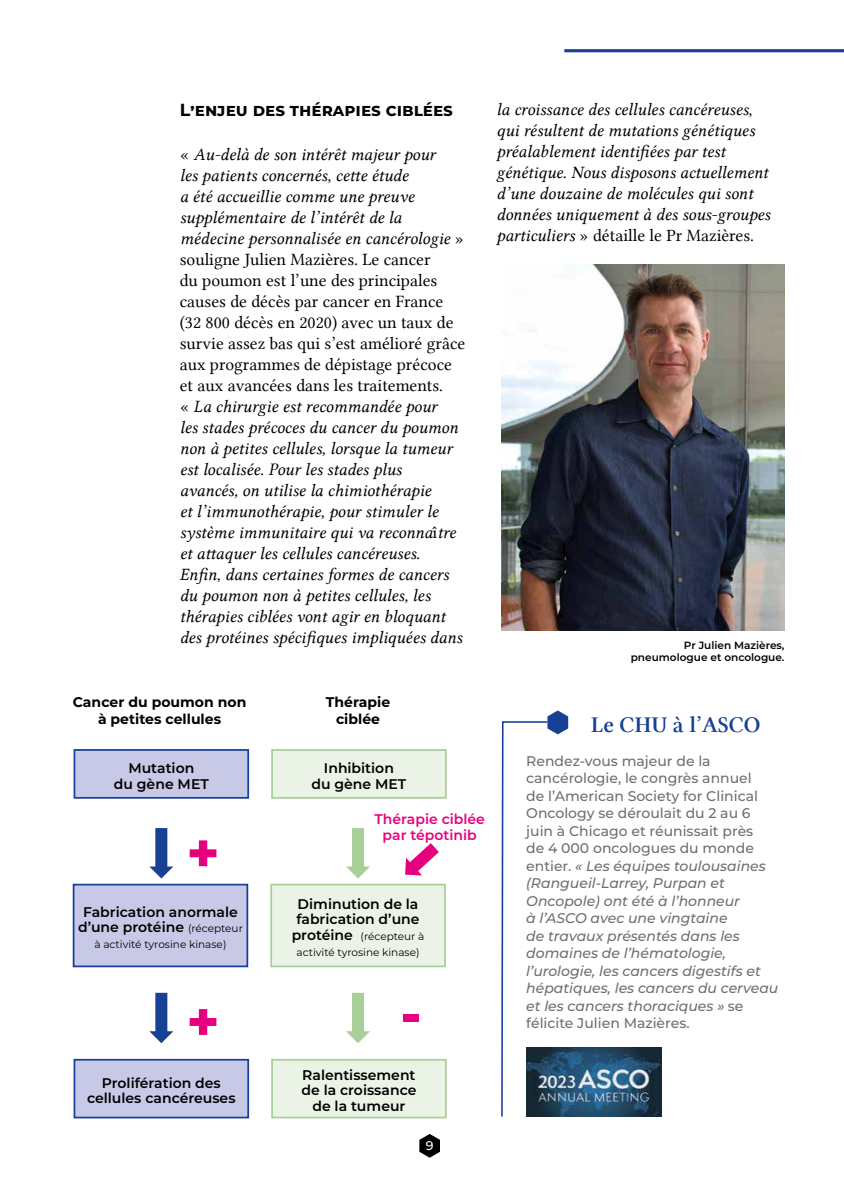
<style>
.page{position:relative;width:844px;height:1191px;background:#fff}
.page>*{position:absolute;margin:0;border:0;box-sizing:border-box;transform-origin:0 0}
.t1{font:22.75px "Lin Libertine Z";color:#164194}
.t2{font:17.5px/21px "Lin Libertine I";color:#000}
.t3{font:17.5px/21px "Lin Libertine";color:#000}
.t4{font:700 17.5px "Montserrat";color:#000}
.t5{font:italic 500 14px/17.5px "Montserrat";color:#706f6f}
.t6{font:600 14px/15.8px "Montserrat";color:#000;text-align:center}
.t7{font:700 14px/16.1px "Montserrat";color:#000;text-align:center}
.t8{font:600 14px/15.8px "Montserrat";color:#e6007d;text-align:center}
.t9{font:500 12.6px "Montserrat";color:#fff}
.t10{font:10.5px/15.8px "Montserrat";color:#000;text-align:center}
.t11{font:600 10.5px/12.2px "Montserrat";color:#000;text-align:right}
.s1{font-family:"Lin Libertine"}
.s2{font-family:"Lin Libertine I"}
.s3{font-weight:400;font-size:10.5px}
.s4{font-weight:600;font-size:14px}
.s5{font-style:normal}
</style>
<div class="page">
<svg style="left:419px;top:1134px;width:21px;height:23px"></svg>
<hr style="left:564px;top:49px;width:279px;height:3px;background:#164194">
<svg style="left:501px;top:710px;width:67px;height:407px"></svg>
<img style="left:501px;top:264px;width:283px;height:366px">
<img style="left:526px;top:1047px;width:135px;height:69px">
<div style="left:74px;top:750px;width:174px;height:48px;background:#c8c9e7"></div>
<div style="left:74px;top:749px;width:175px;height:49px;border:2px solid #164194"></div>
<div style="left:272px;top:750px;width:173px;height:48px;background:#ebf3e7"></div>
<div style="left:271px;top:749px;width:175px;height:49px;border:2px solid #a8cf98"></div>
<div style="left:74px;top:884px;width:173px;height:82px;background:#c8c9e7"></div>
<div style="left:73px;top:883px;width:175px;height:84px;border:2px solid #164194"></div>
<div style="left:271px;top:884px;width:174px;height:82px;background:#ebf3e7"></div>
<div style="left:270px;top:883px;width:175px;height:84px;border:2px solid #a8cf98"></div>
<div style="left:74px;top:1059px;width:174px;height:58px;background:#c8c9e7"></div>
<div style="left:74px;top:1058px;width:175px;height:60px;border:2px solid #164194"></div>
<div style="left:272px;top:1059px;width:173px;height:58px;background:#ebf3e7"></div>
<div style="left:271px;top:1058px;width:175px;height:60px;border:2px solid #a8cf98"></div>
<svg style="left:149px;top:828px;width:24px;height:50px"></svg>
<svg style="left:346px;top:828px;width:24px;height:50px"></svg>
<svg style="left:149px;top:992px;width:24px;height:51px"></svg>
<svg style="left:346px;top:992px;width:24px;height:51px"></svg>
<svg style="left:190px;top:840px;width:26px;height:26px"></svg>
<svg style="left:190px;top:1009px;width:26px;height:26px"></svg>
<div style="left:403px;top:1014px;width:16px;height:8px;background:#e6007d"></div>
<svg style="left:405px;top:843px;width:34px;height:32px"></svg>
<p class="t4" style="left:180px;top:97px;width:274px">L’enjeu des thérapies ciblées</p>
<p class="t2" style="left:180px;top:144px;width:286px"><span class="s1">«</span> Au-delà de son intérêt majeur pour<br>les patients concernés, cette étude<br>a été accueillie comme une preuve supplémentaire de l’intérêt de la médecine personnalisée en cancérologie <span class="s1">»</span></p>
<p class="t3" style="left:180px;top:249px;width:287px">souligne Julien Mazières. Le cancer<br>du poumon est l’une des principales causes de décès par cancer en France (32 800 décès en 2020) avec un taux de survie assez bas qui s’est amélioré grâce aux programmes de dépistage précoce et aux avancées dans les traitements.</p>
<p class="t2" style="left:180px;top:396px;width:284px"><span class="s1">«</span> La chirurgie est recommandée pour<br>les stades précoces du cancer du poumon non à petites cellules, lorsque la tumeur est localisée. Pour les stades plus avancés, on utilise la chimiothérapie<br>et l’immunothérapie, pour stimuler le système immunitaire qui va reconna<span class="s1">î</span>tre et attaquer les cellules cancéreuses.<br>Enfin, dans certaines formes de cancers du poumon non à petites cellules, les thérapies ciblées vont agir en bloquant des protéines spécifiques impliquées dans</p>
<p class="t2" style="left:496px;top:99px;width:275px">la croissance des cellules cancéreuses, qui résultent de mutations génétiques préalablement identifiées par test génétique. Nous disposons actuellement d’une douzaine de molécules qui sont données uniquement à des sous-groupes</p>
<p class="t3" style="left:496px;top:225px;width:259px"><span class="s2">particuliers</span> » détaille le Pr Mazières.</p>
<p class="t11" style="left:630px;top:638px;width:155px">Pr Julien Mazières, pneumologue et oncologue.</p>
<p class="t7" style="left:73px;top:693px;width:175px">Cancer du poumon non à petites cellules</p>
<p class="t7" style="left:326px;top:693px;width:66px">Thérapie ciblée</p>
<p class="t6" style="left:114px;top:759px;width:96px">Mutation<br>du gène MET</p>
<p class="t6" style="left:311px;top:759px;width:96px">Inhibition<br>du gène MET</p>
<p class="t6" style="left:78px;top:903px;width:166px">Fabrication anormale d’une protéine <span class="s3">(récepteur</span></p>
<p class="t10" style="left:94px;top:936px;width:133px">à activité tyrosine kinase)</p>
<p class="t8" style="left:374px;top:810px;width:112px">Thérapie ciblée par tépotinib</p>
<p class="t6" style="left:296px;top:895px;width:125px;text-align:left">Diminution de la fabrication d’une</p>
<p class="t10" style="left:291px;top:928px;width:134px"><span class="s4">protéine</span> (récepteur à activité tyrosine kinase)</p>
<h1 class="t1" style="left:591px;top:711px;width:171px">Le CHU à l’ASCO</h1>
<p class="t5" style="left:526px;top:751px;width:253px"><span class="s5">Rendez-vous majeur de la cancérologie, le congrès annuel<br>de l’American Society for Clinical<br>Oncology se déroulait du 2 au 6 juin à Chicago et réunissait près<br>de 4 000 oncologues du monde entier.</span> « Les équipes toulousaines (Rangueil-Larrey, Purpan et<br>Oncopole) ont été à l’honneur<br>à l’ASCO avec une vingtaine<br>de travaux présentés dans les domaines de l’hématologie, l’urologie, les cancers digestifs et hépatiques, les cancers du cerveau et les cancers thoraciques » <span class="s5">se félicite Julien Mazières.</span></p>
<p class="t6" style="left:87px;top:1074px;width:150px">Prolifération des cellules cancéreuses</p>
<p class="t6" style="left:301px;top:1066px;width:116px">Ralentissement de la croissance de la tumeur</p>
<p class="t9" style="left:425px;top:1136px;width:9px">9</p>
</div>
